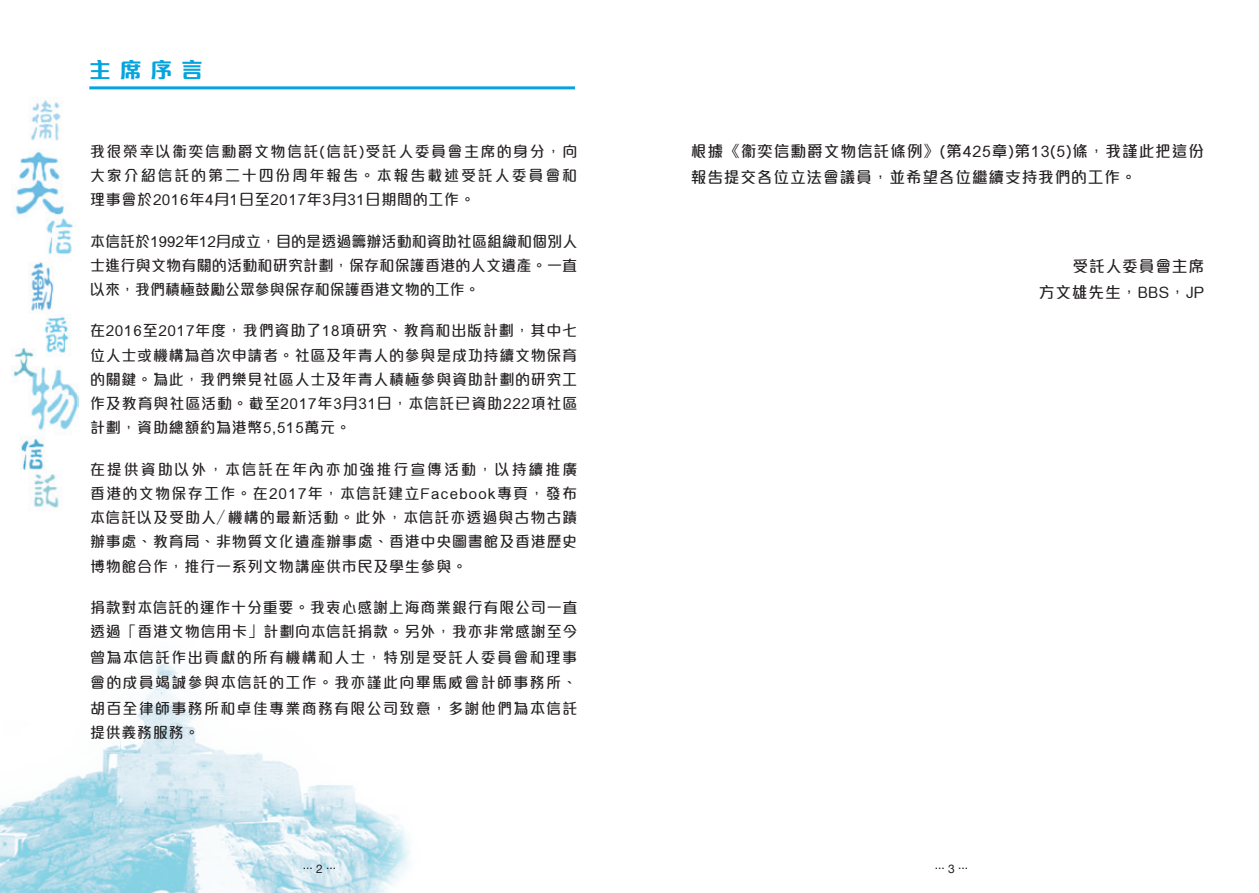
<style>
.page{position:relative;width:1259px;height:893px;background:#fff}
.page>*{position:absolute;margin:0;border:0;box-sizing:border-box;transform-origin:0 0}
.t1{font:800 21.75px "M Elle HK";color:#05a4de}
.t2{font:500 15.75px/25.5px "M Elle HK";letter-spacing:.05em;color:#231f20}
.t3{font:500 15px/24.3px "M Elle HK";letter-spacing:.05em;color:#231f20;text-align:justify}
.t4{font:12px "Helvetica Neue";color:#231f20}
.s1{font-size:15.75px}
</style>
<div class="page">
<hr style="left:89px;top:86px;width:486px;height:3px;background:#05a4de">
<img style="left:12px;top:99px;width:67px;height:409px">
<img style="left:0;top:660px;width:411px;height:233px">
<h1 class="t1" style="left:89px;top:53px;width:115px">主席序言</h1>
<p class="t3" style="left:90px;top:138px;width:489px">我很榮幸以衞奕信勳爵文物信託(信託)受託人委員會主席的身分，向大家介紹信託的第二十四份周年報告。本報告載述受託人委員會和理事會於2016年4月1日至2017年3月31日期間的工作。</p>
<p class="t3" style="left:90px;top:228px;width:489px">本信託於1992年12月成立，目的是透過籌辦活動和資助社區組織和個別人士進行與文物有關的活動和研究計劃，保存和保護香港的人文遺產。一直以來，我們積極鼓勵公眾參與保存和保護香港文物的工作。</p>
<p class="t3" style="left:90px;top:318px;width:489px">在2016至2017年度，我們資助了18項研究、教育和出版計劃，其中七位人士或機構為首次申請者。社區及年青人的參與是成功持續文物保育的關鍵。為此，我們樂見社區人士及年青人積極參與資助計劃的研究工作及教育與社區活動。截至2017年3月31日，本信託已資助222項社區計劃，資助總額約為港幣5,515萬元。</p>
<p class="t3" style="left:90px;top:456px;width:489px">在提供資助以外，本信託在年內亦加強推行宣傳活動，以持續推廣香港的文物保存工作。在2017年，本信託建立Facebook專頁，發布本信託以及受助人／機構的最新活動。此外，本信託亦透過與古物古蹟辦事處、教育局、非物質文化遺產辦事處、香港中央圖書館及香港歷史博物館合作，推行一系列文物講座供市民及學生參與。</p>
<p class="t3" style="left:90px;top:594px;width:489px;line-height:25px">捐款對本信託的運作十分重要。我衷心感謝上海商業銀行有限公司一直透過「香港文物信用卡」計劃向本信託捐款。另外，我亦非常感謝至今曾為<span class="s1">本</span>信託作出貢獻的所有機構和人士，特別是受託人委員會和理事會的成員竭誠參與<span class="s1">本</span>信託的工作。我亦謹此向畢馬威會計師事務所、胡百全律師事務所和卓佳專業商務有限公司致意，多謝他們為<span class="s1">本</span>信託提供義務服務。</p>
<p class="t4" style="left:303px;top:856px;width:35px">... 2 ...</p>
<p class="t2" style="left:691px;top:138px;width:515px">根據《衞奕信勳爵文物信託條例》(第425章)第13(5)條，我謹此把這份報告提交各位立法會議員，並希望各位繼續支持我們的工作。</p>
<p class="t2" style="left:1039px;top:252px;width:167px;text-align:right">受託人委員會主席<br>方文雄先生，BBS，JP</p>
<p class="t4" style="left:935px;top:856px;width:35px">... 3 ...</p>
</div>
